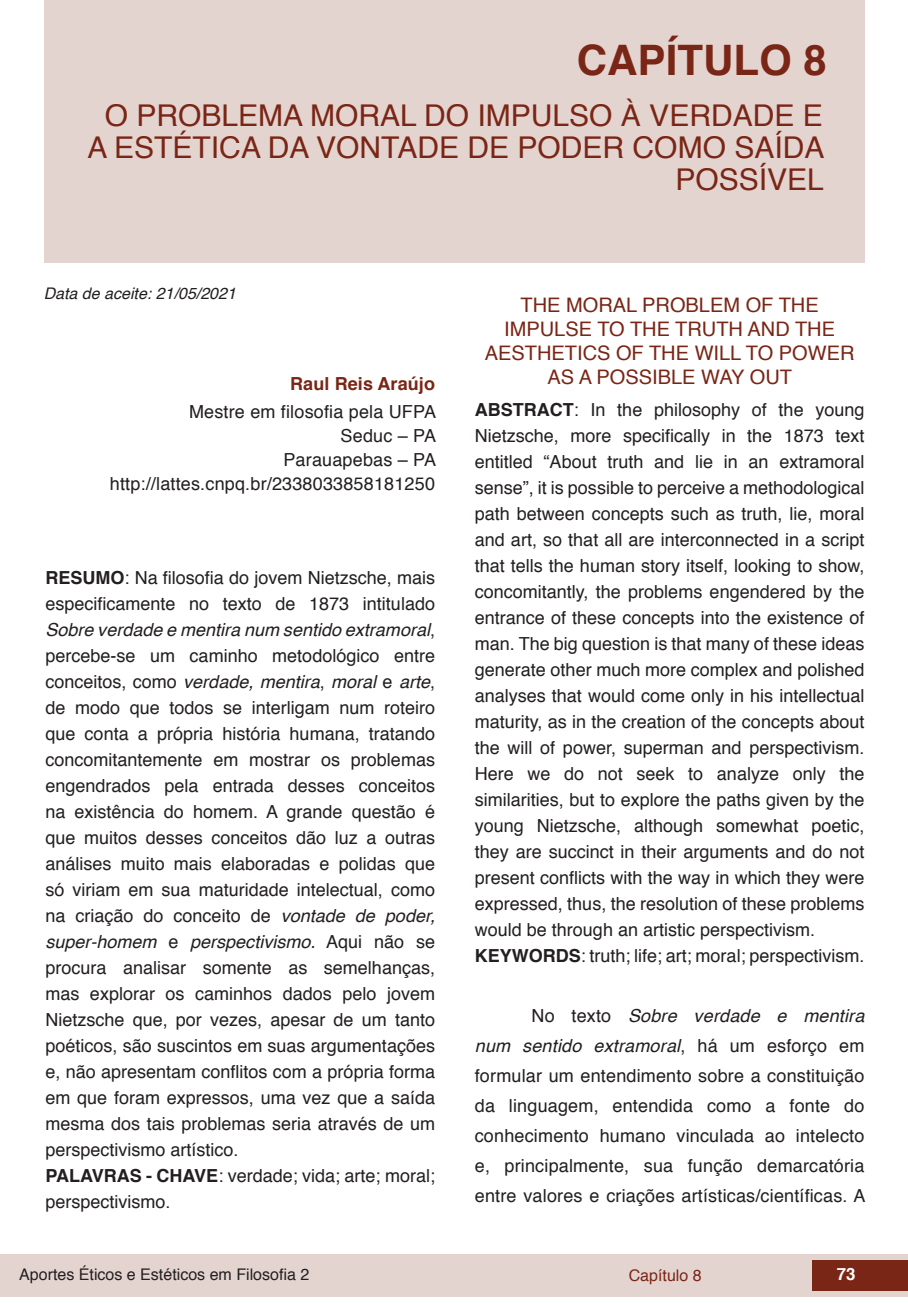
<style>
.page{position:relative;width:908px;height:1304px;background:#fff}
.page>*{position:absolute;margin:0;border:0;box-sizing:border-box;transform-origin:0 0}
.t1{font:700 42px "Helvetica";color:#7a2616}
.t2{font:30px/32px "Helvetica";color:#7a2616;text-align:right}
.t3{font:20px/24px "Helvetica";color:#7a2616;text-align:center}
.t4{font:18px/26px "Helvetica";color:#231f20}
.t5{font:700 18px "Helvetica";letter-spacing:.005em;color:#7a2616}
.t6{font:700 16.8px "Helvetica";color:#fff}
.t7{font:16px "Helvetica";color:#231f20}
.t8{font:italic 16px "Helvetica";color:#231f20}
.t9{font:16px "Helvetica";color:#7a2616}
.s1{font-weight:700}
.s2{font-style:italic}
</style>
<div class="page">
<div style="left:0;top:1254px;width:906px;height:43px;background:#e4d4d0"></div>
<div style="left:812px;top:1261px;width:95px;height:30px;background:#7a2616"></div>
<div style="left:44px;top:0;width:819px;height:263px;background:#e4d4d0"></div>
<h1 class="t1" style="left:576px;top:26px;width:251px">CAPÍTULO 8</h1>
<h2 class="t2" style="left:87px;top:101px;width:738px">O PROBLEMA MORAL DO IMPULSO À VERDADE E<br>A ESTÉTICA DA VONTADE DE PODER COMO SAÍDA<br>POSSÍVEL</h2>
<p class="t8" style="left:44px;top:280px;width:194px">Data de aceite: 21/05/2021</p>
<p class="t5" style="left:290px;top:370px;width:146px">Raul Reis Araújo</p>
<p class="t4" style="left:110px;top:400px;width:327px;line-height:24px;text-align:right">Mestre em filosofia pela UFPA<br>Seduc – PA<br>Parauapebas – PA http://lattes.cnpq.br/2338033858181250</p>
<p class="t4" style="left:45px;top:565px;width:391px"><span class="s1">RESUMO</span>: Na filosofia do jovem Nietzsche, mais especificamente no texto de 1873 intitulado <span class="s2">Sobre verdade e mentira num sentido extramoral</span>, percebe-se um caminho metodológico entre conceitos, como <span class="s2">verdade, mentira</span>, <span class="s2">moral</span> e <span class="s2">arte</span>, de modo que todos se interligam num roteiro que conta a própria história humana, tratando concomitantemente em mostrar os problemas engendrados pela entrada desses conceitos na existência do homem. A grande questão é que muitos desses conceitos dão luz a outras análises muito mais elaboradas e polidas que só viriam em sua maturidade intelectual, como na criação do conceito de <span class="s2">vontade de poder, super-homem</span> e <span class="s2">perspectivismo.</span> Aqui não se procura analisar somente as semelhanças, mas explorar os caminhos dados pelo jovem Nietzsche que, por vezes, apesar de um tanto poéticos, são suscintos em suas argumentações e, não apresentam conflitos com a própria forma em que foram expressos, uma vez que a saída mesma dos tais problemas seria através de um perspectivismo artístico.<br><span class="s1">PALAVRAS - CHAVE</span>: verdade; vida; arte; moral; perspectivismo.</p>
<p class="t3" style="left:484px;top:294px;width:371px">THE MORAL PROBLEM OF THE<br>IMPULSE TO THE TRUTH AND THE<br>AESTHETICS OF THE WILL TO POWER<br>AS A POSSIBLE WAY OUT</p>
<p class="t4" style="left:474px;top:397px;width:391px"><span class="s1">ABSTRACT</span>: In the philosophy of the young Nietzsche, more specifically in the 1873 text entitled “About truth and lie in an extramoral sense”, it is possible to perceive a methodological path between concepts such as truth, lie, moral and art, so that all are interconnected in a script that tells the human story itself, looking to show, concomitantly, the problems engendered by the entrance of these concepts into the existence of man. The big question is that many of these ideas generate other much more complex and polished analyses that would come only in his intellectual maturity, as in the creation of the concepts about the will of power, superman and perspectivism.<br>Here we do not seek to analyze only the similarities, but to explore the paths given by the young Nietzsche, although somewhat poetic, they are succinct in their arguments and do not present conflicts with the way in which they were expressed, thus, the resolution of these problems would be through an artistic perspectivism.<br><span class="s1">KEYWORDS</span>: truth; life; art; moral; perspectivism.</p>
<p class="t4" style="left:474px;top:1001px;width:392px;line-height:30px;text-align:justify;text-indent:57px">No texto <span class="s2">Sobre verdade e mentira num sentido extramoral</span>, há um esforço em formular um entendimento sobre a constituição da linguagem, entendida como a fonte do conhecimento humano vinculada ao intelecto e, principalmente, sua função demarcatória entre valores e criações artísticas/científicas. A</p>
<p class="t7" style="left:19px;top:1262px;width:291px">Aportes Éticos e Estéticos em Filosofia 2</p>
<p class="t9" style="left:628px;top:1263px;width:74px">Capítulo 8</p>
<p class="t6" style="left:836px;top:1261px;width:20px">73</p>
</div>
